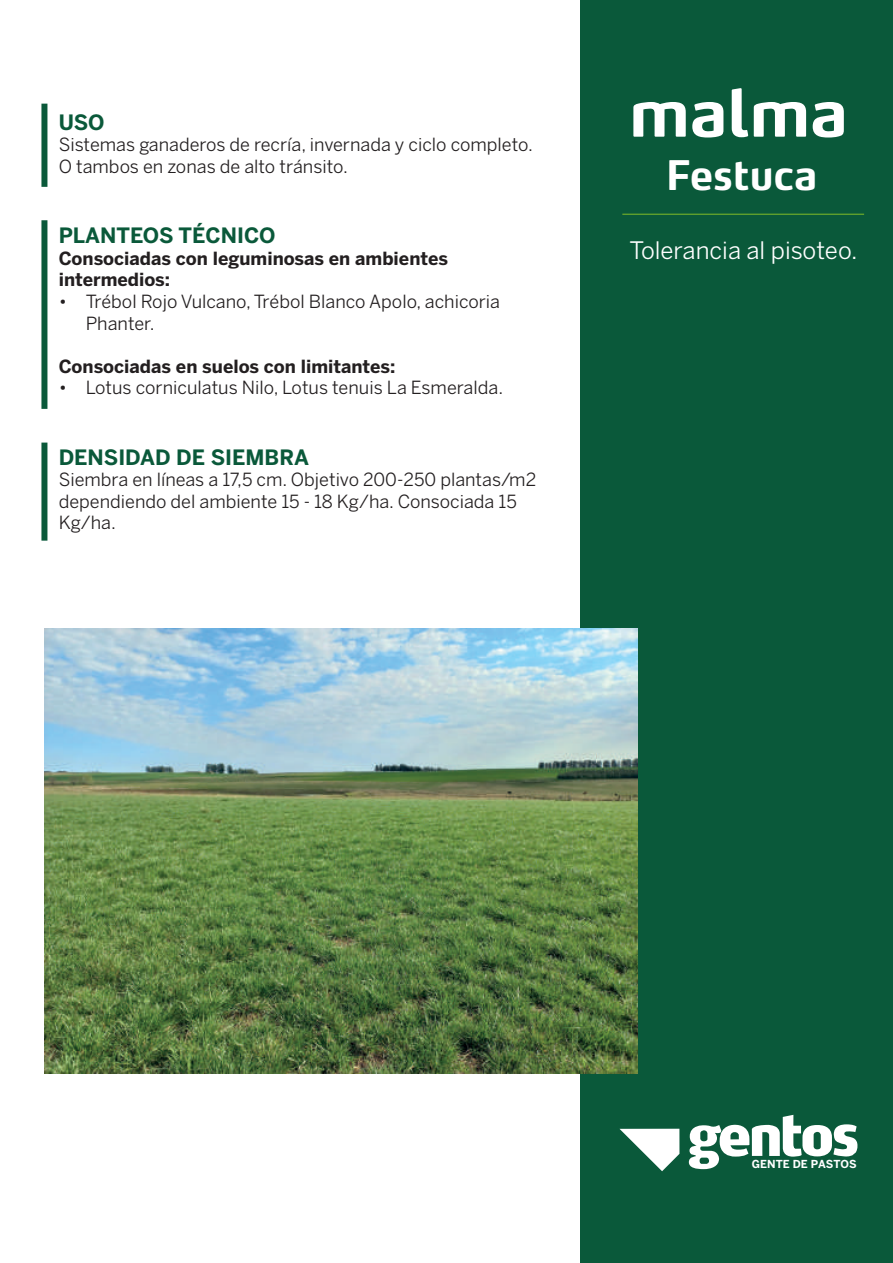
<style>
.page{position:relative;width:893px;height:1263px;background:#fff}
.page>*{position:absolute;margin:0;border:0;box-sizing:border-box;transform-origin:0 0}
.t1{font:700 64.5px "Max";color:#fff}
.t2{font:700 40.35px "Max";letter-spacing:.005em;color:#fff}
.t3{font:24px "Benton Sans";color:#fff}
.t4{font:700 21px "Benton Sans";color:#0a593a}
.t5{font:18px/21.6px "Benton Sans";color:#231f20}
.t6{font:700 18px/21.6px "Benton Sans";color:#231f20}
.t7{font:700 10.95px "Benton Sans";color:#fff}
</style>
<div class="page">
<div style="left:581px;top:0;width:312px;height:1263px;background:#0a593a"></div>
<hr style="left:622px;top:214px;width:242px;height:1px;background:#82bb27">
<svg style="left:619px;top:1129px;width:60px;height:42px"></svg>
<svg style="left:689px;top:1115px;width:168px;height:54px"></svg>
<div style="left:41px;top:104px;width:6px;height:83px;background:#0a593a"></div>
<div style="left:41px;top:220px;width:6px;height:189px;background:#0a593a"></div>
<div style="left:41px;top:443px;width:6px;height:98px;background:#0a593a"></div>
<img style="left:45px;top:629px;width:592px;height:444px">
<p class="t4" style="left:59px;top:109px;width:47px">USO</p>
<p class="t5" style="left:59px;top:134px;width:476px">Sistemas ganaderos de recría, invernada y ciclo completo.</p>
<p class="t5" style="left:59px;top:155px;width:291px">O tambos en zonas de alto tránsito.</p>
<p class="t4" style="left:59px;top:223px;width:218px">PLANTEOS TÉCNICO</p>
<p class="t6" style="left:59px;top:247px;width:391px">Consociadas con leguminosas en ambientes intermedios:</p>
<p class="t5" style="left:86px;top:290px;width:416px;text-indent:-27px">• Trébol Rojo Vulcano, Trébol Blanco Apolo, achicoria<br>Phanter.</p>
<p class="t6" style="left:59px;top:355px;width:338px">Consociadas en suelos con limitantes:</p>
<p class="t5" style="left:59px;top:377px;width:446px">• Lotus corniculatus Nilo, Lotus tenuis La Esmeralda.</p>
<p class="t4" style="left:59px;top:444px;width:252px">DENSIDAD DE SIEMBRA</p>
<p class="t5" style="left:59px;top:469px;width:479px">Siembra en líneas a 17,5 cm. Objetivo 200-250 plantas/m2 dependiendo del ambiente 15 - 18 Kg/ha. Consociada 15<br>Kg/ha.</p>
<h1 class="t1" style="left:629px;top:72px;width:220px">malma</h1>
<h2 class="t2" style="left:666px;top:150px;width:153px">Festuca</h2>
<h3 class="t3" style="left:629px;top:236px;width:229px">Tolerancia al pisoteo.</h3>
<p class="t7" style="left:752px;top:1157px;width:106px">GENTE DE PASTOS</p>
</div>
